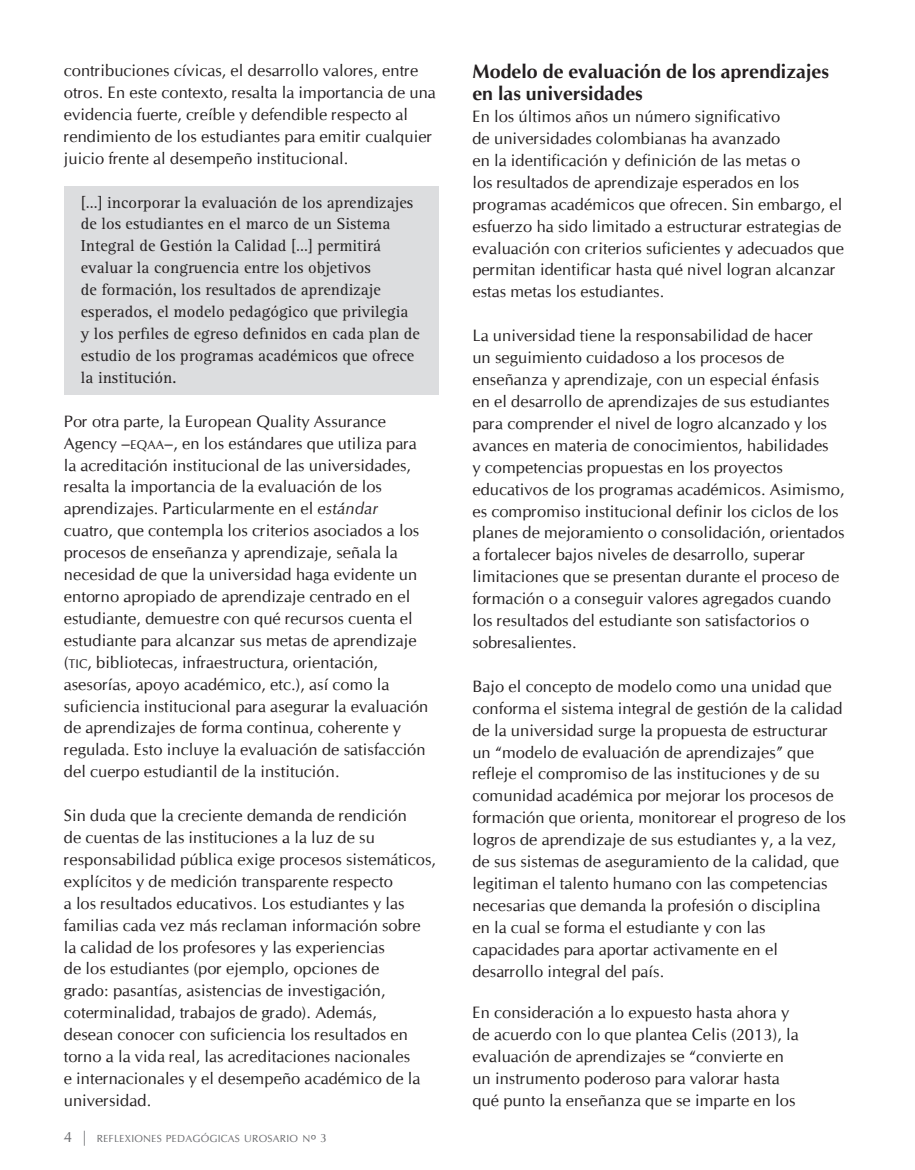
<style>
.page{position:relative;width:915px;height:1170px;background:#fff}
.page>*{position:absolute;margin:0;border:0;box-sizing:border-box;transform-origin:0 0}
.t1{font:700 19.5px/21.9px "Cg Omega";letter-spacing:.005em;color:#231f20}
.t2{font:16.5px/21.9px "Cg Omega";letter-spacing:.005em;color:#231f20}
.t3{font:16.5px/21.9px "Rotis Serif";letter-spacing:.005em;color:#231f20}
.t4{font:10.2px "Cg Omega";letter-spacing:.02em;color:#6c6d70}
.s1{font-size:12.6px}
.s2{font-style:italic}
.s3{font-size:15px}
.s4{font-size:13.5px}
.s5{font-size:12px}
</style>
<div class="page">
<div style="left:64px;top:186px;width:374px;height:208px;background:#dcdddf"></div>
<p class="t2" style="left:64px;top:60px;width:373px">contribuciones cívicas, el desarrollo valores, entre otros. En este contexto, resalta la importancia de una evidencia fuerte, creíble y defendible respecto al rendimiento de los estudiantes para emitir cualquier juicio frente al desempeño institucional.</p>
<p class="t3" style="left:81px;top:191px;width:340px">[…] incorporar la evaluación de los aprendizajes de los estudiantes en el marco de un Sistema Integral de Gestión la Calidad […] permitirá evaluar la congruencia entre los objetivos<br>de formación, los resultados de aprendizaje esperados, el modelo pedagógico que privilegia y los perfiles de egreso definidos en cada plan de estudio de los programas académicos que ofrece la institución.</p>
<p class="t2" style="left:64px;top:410px;width:366px">Por otra parte, la European Quality Assurance Agency –<span class="s1">EQAA</span>–, en los estándares que utiliza para la acreditación institucional de las universidades, resalta la importancia de la evaluación de los aprendizajes. Particularmente en el <span class="s2">estándar </span>cuatro, que contempla los criterios asociados a los procesos de enseñanza y aprendizaje, señala la necesidad de que la universidad haga evidente un entorno apropiado de aprendizaje centrado en el estudiante, demuestre con qué recursos cuenta el estudiante para alcanzar sus metas de aprendizaje (<span class="s1">TIC</span>, bibliotecas, infraestructura, orientación, asesorías, apoyo académico, etc.), así como la suficiencia institucional para asegurar la evaluación de aprendizajes de forma continua, coherente y regulada. Esto incluye la evaluación de satisfacción del cuerpo estudiantil de la institución.</p>
<p class="t2" style="left:64px;top:804px;width:374px">Sin duda que la creciente demanda de rendición<br>de cuentas de las instituciones a la luz de su responsabilidad pública exige procesos sistemáticos, explícitos y de medición transparente respecto<br>a los resultados educativos. Los estudiantes y las familias cada vez más reclaman información sobre la calidad de los profesores y las experiencias<br>de los estudiantes (por ejemplo, opciones de<br>grado: pasantías, asistencias de investigación, coterminalidad, trabajos de grado). Además,<br>desean conocer con suficiencia los resultados en torno a la vida real, las acreditaciones nacionales<br>e internacionales y el desempeño académico de la universidad.</p>
<p class="t4" style="left:64px;top:1132px;width:264px"><span class="s3">4 |</span> REFLEXION ES PEDAGÓGICAS UROSARIO N<span class="s4">º</span> <span class="s5">3</span></p>
<p class="t1" style="left:472px;top:61px;width:358px">Modelo de evaluación de los aprendizajes en las universidades</p>
<p class="t2" style="left:472px;top:106px;width:373px">En los últimos años un número significativo<br>de universidades colombianas ha avanzado<br>en la identificación y definición de las metas o<br>los resultados de aprendizaje esperados en los programas académicos que ofrecen. Sin embargo, el esfuerzo ha sido limitado a estructurar estrategias de evaluación con criterios suficientes y adecuados que permitan identificar hasta qué nivel logran alcanzar estas metas los estudiantes.</p>
<p class="t2" style="left:472px;top:325px;width:373px">La universidad tiene la responsabilidad de hacer<br>un seguimiento cuidadoso a los procesos de enseñanza y aprendizaje, con un especial énfasis<br>en el desarrollo de aprendizajes de sus estudiantes para comprender el nivel de logro alcanzado y los avances en materia de conocimientos, habilidades<br>y competencias propuestas en los proyectos educativos de los programas académicos. Asimismo, es compromiso institucional definir los ciclos de los planes de mejoramiento o consolidación, orientados a fortalecer bajos niveles de desarrollo, superar limitaciones que se presentan durante el proceso de formación o a conseguir valores agregados cuando los resultados del estudiante son satisfactorios o sobresalientes.</p>
<p class="t2" style="left:472px;top:675px;width:375px">Bajo el concepto de modelo como una unidad que conforma el sistema integral de gestión de la calidad de la universidad surge la propuesta de estructurar un “modelo de evaluación de aprendizajes” que refleje el compromiso de las instituciones y de su comunidad académica por mejorar los procesos de formación que orienta, monitorear el progreso de los logros de aprendizaje de sus estudiantes y, a la vez, de sus sistemas de aseguramiento de la calidad, que legitiman el talento humano con las competencias necesarias que demanda la profesión o disciplina<br>en la cual se forma el estudiante y con las capacidades para aportar activamente en el desarrollo integral del país.</p>
<p class="t2" style="left:472px;top:1001px;width:328px">En consideración a lo expuesto hasta ahora y de acuerdo con lo que plantea Celis (2013), la evaluación de aprendizajes se “convierte en un instrumento poderoso para valorar hasta qué punto la enseñanza que se imparte en los</p>
</div>
